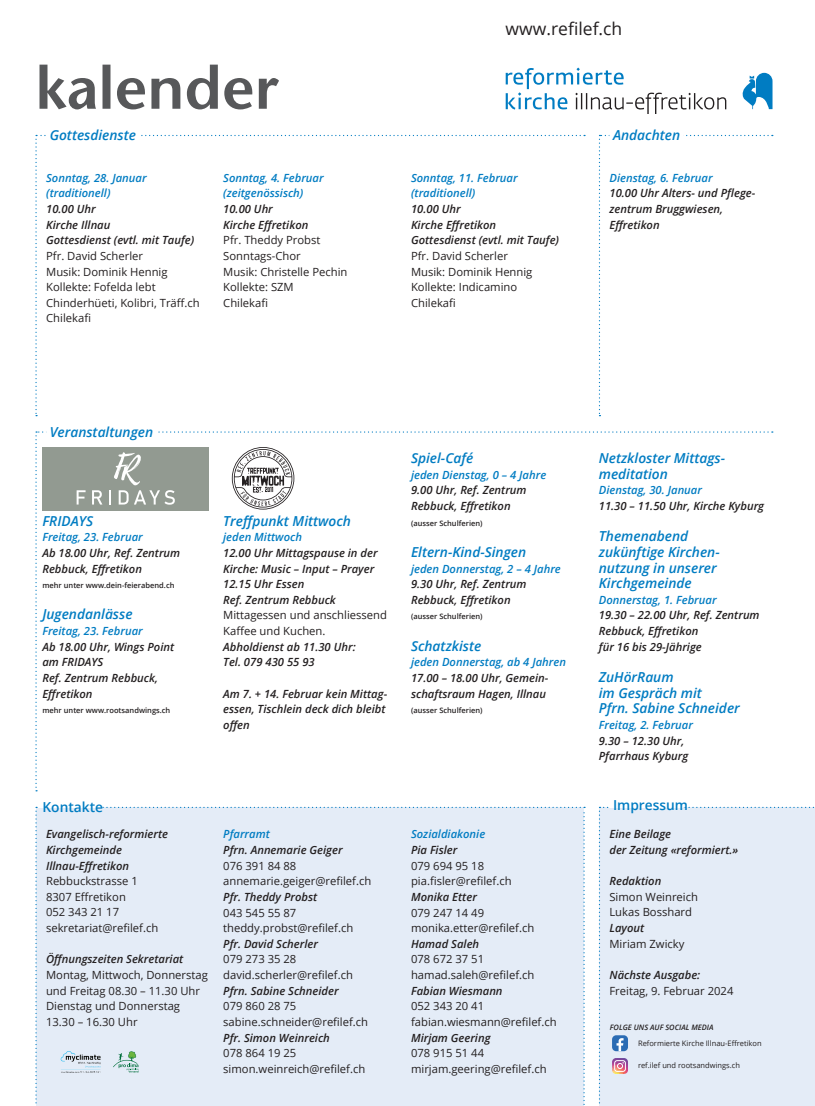
<style>
.page{position:relative;width:815px;height:1106px;background:#fff}
.page>*{position:absolute;margin:0;border:0;box-sizing:border-box;transform-origin:0 0}
.t1{font:17.5px "Open Sans";color:#231f20}
.t2{font:italic 600 13.75px/15.6px "Open Sans";color:#007cc2}
.t3{font:600 13.75px "Open Sans";color:#007cc2}
.t4{font:italic 600 11.25px/15.6px "Open Sans";color:#231f20}
.t5{font:11.25px/15.6px "Open Sans";color:#231f20}
.t6{font:italic 600 11.25px/15.6px "Open Sans";color:#007cc2}
.t7{font:600 7.5px "Open Sans";color:#231f20}
.t8{font:7.5px "Open Sans";color:#231f20}
.t9{font:italic 600 7.5px "Open Sans";color:#231f20}
</style>
<div class="page">
<svg style="left:40px;top:65px;width:239px;height:44px"></svg>
<svg style="left:506px;top:68px;width:220px;height:46px"></svg>
<svg style="left:742px;top:73px;width:30px;height:36px"></svg>
<div style="left:599px;top:806px;width:216px;height:300px;background:#e4ecf7"></div>
<svg style="left:599px;top:135px;width:174px;height:281px"></svg>
<div style="left:609px;top:127px;width:75px;height:16px;background:#fff"></div>
<svg style="left:35px;top:431px;width:738px;height:360px"></svg>
<div style="left:35px;top:806px;width:550px;height:300px;background:#e4ecf7"></div>
<h1 class="t1" style="left:506px;top:16px;width:118px">www.refilef.ch</h1>
<p class="t2" style="left:50px;top:127px;width:88px">Gottesdienste</p>
<p class="t2" style="left:613px;top:127px;width:69px">Andachten</p>
<p class="t6" style="left:46px;top:170px;width:102px">Sonntag, 28. Januar (traditionell)</p>
<p class="t4" style="left:46px;top:201px;width:150px">10.00 Uhr<br>Kirche Illnau<br>Gottesdienst (evtl. mit Taufe)</p>
<p class="t5" style="left:46px;top:248px;width:155px">Pfr. David Scherler<br>Musik: Dominik Hennig<br>Kollekte: Fofelda lebt<br>Chinderhüeti, Kolibri, Träff.ch<br>Chilekafi</p>
<p class="t6" style="left:223px;top:170px;width:102px">Sonntag, 4. Februar (zeitgenössisch)</p>
<p class="t4" style="left:223px;top:201px;width:87px">10.00 Uhr<br>Kirche Effretikon</p>
<p class="t5" style="left:223px;top:232px;width:126px">Pfr. Theddy Probst<br>Sonntags-Chor<br>Musik: Christelle Pechin<br>Kollekte: SZM<br>Chilekafi</p>
<p class="t6" style="left:411px;top:170px;width:108px">Sonntag, 11. Februar (traditionell)</p>
<p class="t4" style="left:411px;top:201px;width:150px">10.00 Uhr<br>Kirche Effretikon<br>Gottesdienst (evtl. mit Taufe)</p>
<p class="t5" style="left:411px;top:248px;width:123px">Pfr. David Scherler<br>Musik: Dominik Hennig<br>Kollekte: Indicamino<br>Chilekafi</p>
<p class="t6" style="left:609px;top:170px;width:105px">Dienstag, 6. Februar</p>
<p class="t4" style="left:609px;top:185px;width:147px">10.00 Uhr Alters- und Pflege&shy;zentrum Bruggwiesen,<br>Effretikon</p>
<p class="t2" style="left:50px;top:424px;width:105px">Veranstaltungen</p>
<p class="t2" style="left:42px;top:512px;width:52px">FRIDAYS</p>
<p class="t6" style="left:42px;top:529px;width:102px">Freitag, 23. Februar</p>
<p class="t4" style="left:42px;top:545px;width:139px">Ab 18.00 Uhr, Ref. Zentrum<br>Rebbuck, Effretikon</p>
<p class="t7" style="left:42px;top:580px;width:134px">mehr unter www.dein-feierabend.ch</p>
<p class="t2" style="left:42px;top:606px;width:92px">Jugendanlässe</p>
<p class="t6" style="left:42px;top:623px;width:102px">Freitag, 23. Februar</p>
<p class="t4" style="left:42px;top:638px;width:133px">Ab 18.00 Uhr, Wings Point am FRIDAYS<br>Ref. Zentrum Rebbuck,<br>Effretikon</p>
<p class="t7" style="left:42px;top:705px;width:129px">mehr unter www.rootsandwings.ch</p>
<p class="t2" style="left:223px;top:512px;width:129px">Treffpunkt Mittwoch</p>
<p class="t6" style="left:223px;top:529px;width:80px">jeden Mittwoch</p>
<p class="t4" style="left:223px;top:545px;width:156px">12.00 Uhr Mittagspause in der<br>Kirche: Music – Input – Prayer<br>12.15 Uhr Essen<br>Ref. Zentrum Rebbuck</p>
<p class="t5" style="left:223px;top:607px;width:165px">Mittagessen und anschliessend<br>Kaffee und Kuchen.</p>
<p class="t4" style="left:223px;top:638px;width:134px">Abholdienst ab 11.30 Uhr:<br>Tel. 079 430 55 93</p>
<p class="t4" style="left:223px;top:685px;width:166px">Am 7. + 14. Februar kein Mittag&shy;essen, Tischlein deck dich bleibt offen</p>
<p class="t2" style="left:411px;top:450px;width:64px">Spiel-Café</p>
<p class="t6" style="left:411px;top:466px;width:137px">jeden Dienstag, 0 – 4 Jahre</p>
<p class="t4" style="left:411px;top:482px;width:117px">9.00 Uhr, Ref. Zentrum<br>Rebbuck, Effretikon</p>
<p class="t7" style="left:411px;top:518px;width:73px">(ausser Schulferien)</p>
<p class="t2" style="left:411px;top:544px;width:117px">Eltern-Kind-Singen</p>
<p class="t6" style="left:411px;top:560px;width:151px">jeden Donnerstag, 2 – 4 Jahre</p>
<p class="t4" style="left:411px;top:576px;width:117px">9.30 Uhr, Ref. Zentrum<br>Rebbuck, Effretikon</p>
<p class="t7" style="left:411px;top:611px;width:73px">(ausser Schulferien)</p>
<p class="t2" style="left:411px;top:637px;width:72px">Schatzkiste</p>
<p class="t6" style="left:411px;top:654px;width:157px">jeden Donnerstag, ab 4 Jahren</p>
<p class="t4" style="left:411px;top:670px;width:139px">17.00 – 18.00 Uhr, Gemein&shy;schaftsraum Hagen, Illnau</p>
<p class="t7" style="left:411px;top:705px;width:73px">(ausser Schulferien)</p>
<p class="t2" style="left:599px;top:450px;width:128px">Netzkloster Mittags&shy;meditation</p>
<p class="t6" style="left:599px;top:482px;width:105px">Dienstag, 30. Januar</p>
<p class="t4" style="left:599px;top:498px;width:167px">11.30 – 11.50 Uhr, Kirche Kyburg</p>
<p class="t2" style="left:599px;top:528px;width:122px">Themenabend zukünftige Kirchen&shy;nutzung in unserer<br>Kirchgemeinde</p>
<p class="t6" style="left:599px;top:591px;width:119px">Donnerstag, 1. Februar</p>
<p class="t4" style="left:599px;top:607px;width:162px">19.30 – 22.00 Uhr, Ref. Zentrum<br>Rebbuck, Effretikon<br>für 16 bis 29-Jährige</p>
<p class="t2" style="left:599px;top:669px;width:142px">ZuHörRaum<br>im Gespräch mit<br>Pfrn. Sabine Schneider</p>
<p class="t6" style="left:599px;top:716px;width:96px">Freitag, 2. Februar</p>
<p class="t4" style="left:599px;top:732px;width:91px">9.30 – 12.30 Uhr,<br>Pfarrhaus Kyburg</p>
<p class="t3" style="left:43px;top:797px;width:62px">Kontakte</p>
<p class="t3" style="left:613px;top:795px;width:77px">Impressum</p>
<p class="t4" style="left:46px;top:826px;width:124px">Evangelisch-reformierte<br>Kirchgemeinde<br>Illnau-Effretikon</p>
<p class="t5" style="left:46px;top:873px;width:114px">Rebbuckstrasse 1<br>8307 Effretikon<br>052 343 21 17 sekretariat@refilef.ch</p>
<p class="t4" style="left:46px;top:951px;width:139px">Öffnungszeiten Sekretariat</p>
<p class="t5" style="left:46px;top:966px;width:163px">Montag, Mittwoch, Donnerstag und Freitag 08.30 – 11.30 Uhr<br>Dienstag und Donnerstag<br>13.30 – 16.30 Uhr</p>
<p class="t6" style="left:223px;top:826px;width:48px">Pfarramt</p>
<p class="t4" style="left:223px;top:841px;width:121px">Pfrn. Annemarie Geiger</p>
<p class="t5" style="left:223px;top:857px;width:150px">076 391 84 88 annemarie.geiger@refilef.ch</p>
<p class="t4" style="left:223px;top:888px;width:96px">Pfr. Theddy Probst</p>
<p class="t5" style="left:223px;top:904px;width:132px">043 545 55 87 theddy.probst@refilef.ch</p>
<p class="t4" style="left:223px;top:935px;width:96px">Pfr. David Scherler</p>
<p class="t5" style="left:223px;top:951px;width:131px">079 273 35 28 david.scherler@refilef.ch</p>
<p class="t4" style="left:223px;top:982px;width:117px">Pfrn. Sabine Schneider</p>
<p class="t5" style="left:223px;top:998px;width:146px">079 860 28 75 sabine.schneider@refilef.ch</p>
<p class="t4" style="left:223px;top:1029px;width:108px">Pfr. Simon Weinreich</p>
<p class="t5" style="left:223px;top:1045px;width:144px">078 864 19 25 simon.weinreich@refilef.ch</p>
<p class="t6" style="left:411px;top:826px;width:76px">Sozialdiakonie</p>
<p class="t4" style="left:411px;top:841px;width:48px">Pia Fisler</p>
<p class="t5" style="left:411px;top:857px;width:102px">079 694 95 18 pia.fisler@refilef.ch</p>
<p class="t4" style="left:411px;top:888px;width:67px">Monika Etter</p>
<p class="t5" style="left:411px;top:904px;width:125px">079 247 14 49 monika.etter@refilef.ch</p>
<p class="t4" style="left:411px;top:935px;width:70px">Hamad Saleh</p>
<p class="t5" style="left:411px;top:951px;width:125px">078 672 37 51 hamad.saleh@refilef.ch</p>
<p class="t4" style="left:411px;top:982px;width:93px">Fabian Wiesmann</p>
<p class="t5" style="left:411px;top:998px;width:147px">052 343 20 41 fabian.wiesmann@refilef.ch</p>
<p class="t4" style="left:411px;top:1029px;width:81px">Mirjam Geering</p>
<p class="t5" style="left:411px;top:1045px;width:137px">078 915 51 44 mirjam.geering@refilef.ch</p>
<p class="t4" style="left:609px;top:826px;width:130px">Eine Beilage<br>der Zeitung «reformiert.»</p>
<p class="t4" style="left:609px;top:873px;width:53px">Redaktion</p>
<p class="t5" style="left:609px;top:888px;width:90px">Simon Weinreich<br>Lukas Bosshard</p>
<p class="t4" style="left:609px;top:920px;width:36px">Layout</p>
<p class="t5" style="left:609px;top:935px;width:77px">Miriam Zwicky</p>
<p class="t4" style="left:609px;top:966px;width:92px">Nächste Ausgabe:</p>
<p class="t5" style="left:609px;top:982px;width:125px">Freitag, 9. Februar 2024</p>
<p class="t9" style="left:610px;top:1021px;width:105px">FOLGE UNS AUF SOCIAL MEDIA</p>
<p class="t8" style="left:638px;top:1038px;width:125px">Reformierte Kirche Illnau-Effretikon</p>
<p class="t8" style="left:638px;top:1060px;width:103px">ref.ilef und rootsandwings.ch</p>
</div>
